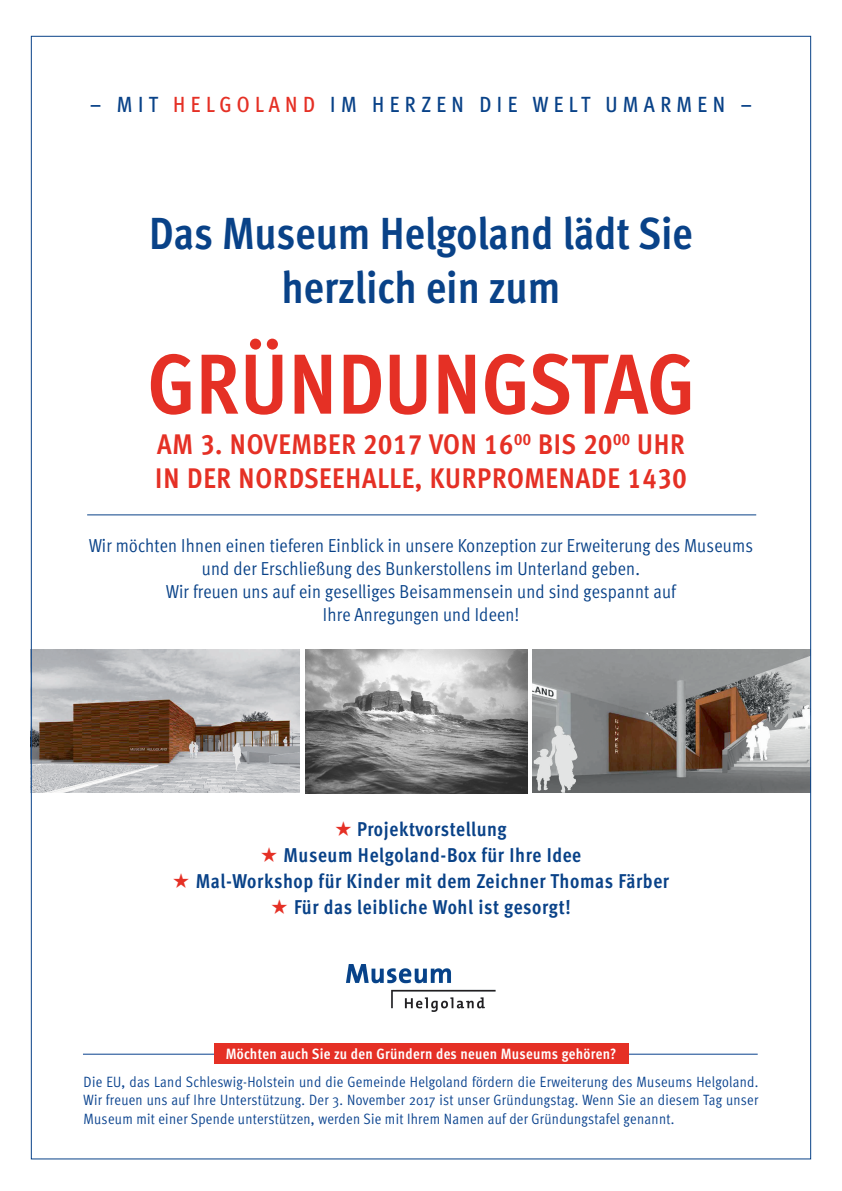
<style>
.page{position:relative;width:842px;height:1191px;background:#fff}
.page>*{position:absolute;margin:0;border:0;box-sizing:border-box;transform-origin:0 0}
.t1{font:85.1px "Meta Cond Bold LF";color:#e53025}
.t2{font:45px/54px "Meta Cond Bold LF";color:#094288;text-align:center}
.t3{font:28.4px/34px "Meta Cond Bold LF";letter-spacing:.025em;color:#e53025}
.t4{font:22px "Meta Cond Medium LF";letter-spacing:.25em;color:#094288}
.t5{font:700 20px "Meta Cond";letter-spacing:.03em;color:#094288}
.t6{font:18.8px/23px "Meta Cond Normal";letter-spacing:.01em;color:#094288;text-align:center}
.t7{font:14.9px/18.5px "Meta Cond Normal";letter-spacing:.02em;color:#09428e;text-align:justify}
.t8{font:700 14.9px "Meta Cond";letter-spacing:.02em;color:#fff}
.s1{color:#e53025}
</style>
<div class="page">
<img style="left:33px;top:649px;width:266px;height:144px">
<img style="left:533px;top:649px;width:276px;height:144px">
<img style="left:305px;top:649px;width:222px;height:144px">
<hr style="left:87px;top:514px;width:669px;height:1px;background:#094288">
<img style="left:346px;top:964px;width:150px;height:47px">
<hr style="left:83px;top:1053px;width:675px;height:1px;background:#09428e">
<div style="left:214px;top:1043px;width:414px;height:21px;background:#e53025"></div>
<h3 class="t4" style="left:90px;top:91px;width:664px">– MIT <span class="s1">HELGOLAND</span> IM HERZEN DIE WELT UMARMEN –</h3>
<h2 class="t2" style="left:149px;top:206px;width:545px">DAS MUSEUM HELGOLAND LÄDT SIE<br>HERZLICH EIN ZUM</h2>
<h1 class="t1" style="left:148px;top:334px;width:540px">GRÜNDUNGSTAG</h1>
<h3 class="t3" style="left:155px;top:427px;width:533px">AM 3. NOVEMBER 2017 VON 16<sup>00</sup> BIS 20<sup>00</sup> UHR<br>IN DER NORDSEEHALLE, KURPROMENADE 1430</h3>
<p class="t6" style="left:89px;top:534px;width:665px">Wir möchten Ihnen einen tieferen Einblick in unsere Konzeption zur Erweiterung des Museums und der Erschließung des Bunkerstollens im Unterland geben.<br>Wir freuen uns auf ein geselliges Beisammensein und sind gespannt auf<br>Ihre Anregungen und Ideen!</p>
<h3 class="t5" style="left:335px;top:817px;width:173px"><span class="s1">•</span> Projektvorstellung</h3>
<h3 class="t5" style="left:261px;top:843px;width:322px"><span class="s1">•</span> Museum Helgoland-Box für Ihre Idee</h3>
<h3 class="t5" style="left:173px;top:869px;width:498px"><span class="s1">•</span> Mal-Workshop für Kinder mit dem Zeichner Thomas Färber</h3>
<h3 class="t5" style="left:271px;top:895px;width:301px"><span class="s1">•</span> Für das leibliche Wohl ist gesorgt!</h3>
<p class="t8" style="left:226px;top:1045px;width:392px">Möchten auch Sie zu den Gründern des neuen Museums gehören?</p>
<p class="t7" style="left:84px;top:1072px;width:676px">Die EU, das Land Schleswig-Holstein und die Gemeinde Helgoland fördern die Erweiterung des Museums Helgoland.<br>Wir freuen uns auf Ihre Unterstützung. Der 3. November 2017 ist unser Gründungstag. Wenn Sie an diesem Tag unser Museum mit einer Spende unterstützen, werden Sie mit Ihrem Namen auf der Gründungstafel genannt.</p>
</div>
